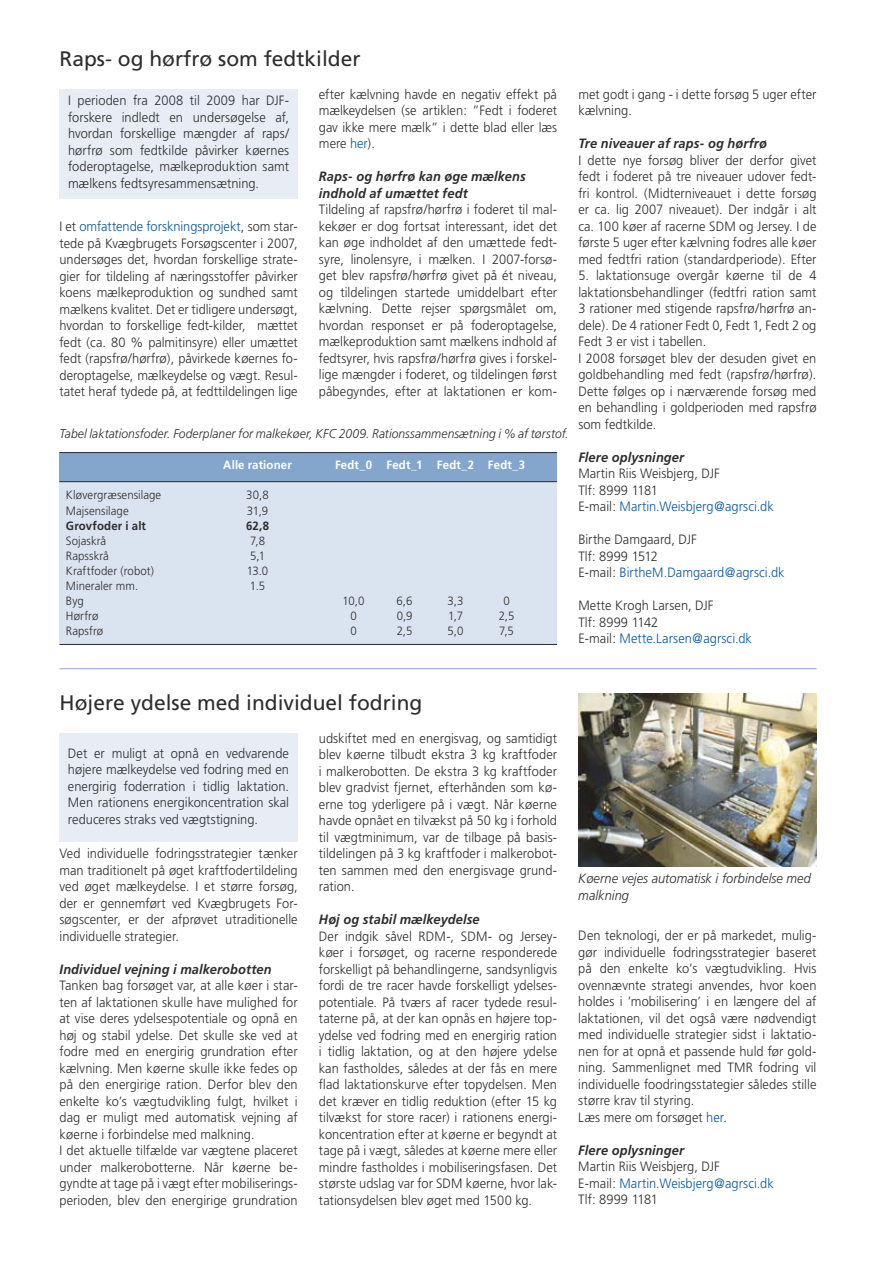
<style>
.page{position:relative;width:893px;height:1263px;background:#fff}
.page>*{position:absolute;margin:0;border:0;box-sizing:border-box;transform-origin:0 0}
.t1{font:21px "Frutiger";color:#2d2d2d}
.t2{font:300 13.5px/16.5px "Frutiger";letter-spacing:.005em;color:#2d2d2d;text-align:justify;scale:.95 1}
.t3{font:italic 700 13.5px/16.5px "Frutiger";letter-spacing:.01em;color:#2d2d2d;scale:.95 1}
.t4{font:italic 300 13.5px/16.5px "Frutiger";color:#2d2d2d;scale:.95 1}
.t5{font:italic 300 12.75px "Frutiger";letter-spacing:.005em;color:#2d2d2d;scale:.95 1}
.t6{font:300 12px "Frutiger";letter-spacing:.005em;color:#2d2d2d;scale:.95 1}
.t7{font:700 12px "Frutiger";letter-spacing:.015em;color:#fff;scale:.95 1}
.t8{font:700 12px "Frutiger";letter-spacing:.015em;color:#2d2d2d;scale:.95 1}
.s1{color:#09599c}
</style>
<div class="page">
<div style="left:60px;top:89px;width:238px;height:109px;background:#e7ecf5"></div>
<hr style="left:60px;top:668px;width:756px;height:1px;background:#84a6cd">
<div style="left:60px;top:479px;width:497px;height:165px;background:#dae3f0"></div>
<div style="left:60px;top:452px;width:497px;height:30px;background:#84a6cd"></div>
<hr style="left:60px;top:452px;width:497px;height:1px;background:#2d2d2d">
<hr style="left:60px;top:481px;width:497px;height:1px;background:#2d2d2d">
<hr style="left:60px;top:644px;width:497px;height:1px;background:#2d2d2d">
<div style="left:59px;top:733px;width:239px;height:109px;background:#e7ecf5"></div>
<img style="left:579px;top:693px;width:238px;height:173px">
<h1 class="t1" style="left:60px;top:46px;width:303px">Raps- og hørfrø som fedtkilder</h1>
<p class="t2" style="left:68px;top:92px;width:234px">I perioden fra 2008 til 2009 har DJF&shy;forskere indledt en undersøgelse af, hvordan forskellige mængder af raps/ hørfrø som fedtkilde påvirker køernes foderoptagelse, mælkeproduktion samt mælkens fedtsyresammensætning.</p>
<p class="t2" style="left:60px;top:218px;width:252px">I et <span class="s1">omfattende forskningsprojekt</span>, som star&shy;tede på Kvægbrugets Forsøgscenter i 2007, undersøges det, hvordan forskellige strate&shy;gier for tildeling af næringsstoffer påvirker koens mælkeproduktion og sundhed samt mælkens kvalitet. Det er tidligere undersøgt, hvordan to forskellige fedt-kilder, mættet fedt (ca. 80 % palmitinsyre) eller umættet fedt (rapsfrø/hørfrø), påvirkede køernes fo&shy;deroptagelse, mælkeydelse og vægt. Resul&shy;tatet heraf tydede på, at fedttildelingen lige</p>
<p class="t2" style="left:319px;top:86px;width:252px">efter kælvning havde en negativ effekt på mælkeydelsen (se artiklen: ”Fedt i foderet gav ikke mere mælk” i dette blad eller læs mere <span class="s1">her</span>).</p>
<p class="t3" style="left:319px;top:168px;width:219px">Raps- og hørfrø kan øge mælkens indhold af umættet fedt</p>
<p class="t2" style="left:319px;top:202px;width:252px">Tildeling af rapsfrø/hørfrø i foderet til mal&shy;kekøer er dog fortsat interessant, idet det kan øge indholdet af den umættede fedt&shy;syre, linolensyre, i mælken. I 2007-forsø&shy;get blev rapsfrø/hørfrø givet på ét niveau, og tildelingen startede umiddelbart efter kælvning. Dette rejser spørgsmålet om, hvordan responset er på foderoptagelse, mælkeproduktion samt mælkens indhold af fedtsyrer, hvis rapsfrø/hørfrø gives i forskel&shy;lige mængder i foderet, og tildelingen først påbegyndes, efter at laktationen er kom-</p>
<p class="t5" style="left:60px;top:426px;width:537px">Tabel laktationsfoder. Foderplaner for malkekøer, KFC 2009. Rationssammensætning i % af tørstof.</p>
<p class="t7" style="left:223px;top:458px;width:74px">Alle rationer</p>
<p class="t7" style="left:335px;top:458px;width:202px">Fedt_0 Fedt_1 Fedt_2 Fedt_3</p>
<p class="t6" style="left:66px;top:489px;width:102px">Kløvergræsensilage</p>
<p class="t6" style="left:246px;top:489px;width:25px">30,8</p>
<p class="t6" style="left:66px;top:504px;width:68px">Majsensilage</p>
<p class="t6" style="left:247px;top:504px;width:24px">31,9</p>
<p class="t8" style="left:66px;top:518px;width:86px">Grovfoder i alt</p>
<p class="t8" style="left:246px;top:518px;width:26px">62,8</p>
<p class="t6" style="left:66px;top:534px;width:44px">Sojaskrå</p>
<p class="t6" style="left:250px;top:534px;width:17px">7,8</p>
<p class="t6" style="left:66px;top:549px;width:47px">Rapsskrå</p>
<p class="t6" style="left:250px;top:549px;width:17px">5,1</p>
<p class="t6" style="left:66px;top:564px;width:94px">Kraftfoder (robot)</p>
<p class="t6" style="left:247px;top:564px;width:24px">13.0</p>
<p class="t6" style="left:66px;top:579px;width:78px">Mineraler mm.</p>
<p class="t6" style="left:250px;top:579px;width:18px">1.5</p>
<p class="t6" style="left:66px;top:594px;width:20px">Byg</p>
<p class="t6" style="left:343px;top:594px;width:25px">10,0</p>
<p class="t6" style="left:397px;top:594px;width:18px">6,6</p>
<p class="t6" style="left:448px;top:594px;width:18px">3,3</p>
<p class="t6" style="left:503px;top:594px;width:8px">0</p>
<p class="t6" style="left:66px;top:609px;width:36px">Hørfrø</p>
<p class="t6" style="left:350px;top:609px;width:8px">0</p>
<p class="t6" style="left:397px;top:609px;width:18px">0,9</p>
<p class="t6" style="left:448px;top:609px;width:17px">1,7</p>
<p class="t6" style="left:499px;top:609px;width:18px">2,5</p>
<p class="t6" style="left:66px;top:624px;width:41px">Rapsfrø</p>
<p class="t6" style="left:350px;top:624px;width:8px">0</p>
<p class="t6" style="left:397px;top:624px;width:18px">2,5</p>
<p class="t6" style="left:448px;top:624px;width:18px">5,0</p>
<p class="t6" style="left:499px;top:624px;width:17px">7,5</p>
<p class="t2" style="left:578px;top:86px;width:252px">met godt i gang - i dette forsøg 5 uger efter kælvning.</p>
<p class="t3" style="left:578px;top:135px;width:200px">Tre niveauer af raps- og hørfrø</p>
<p class="t2" style="left:578px;top:152px;width:252px">I dette nye forsøg bliver der derfor givet fedt i foderet på tre niveauer udover fedt&shy;fri kontrol. (Midterniveauet i dette forsøg er ca. lig 2007 niveauet). Der indgår i alt ca. 100 køer af racerne SDM og Jersey. I de første 5 uger efter kælvning fodres alle køer med fedtfri ration (standardperiode). Efter</p>
<p class="t2" style="left:578px;top:267px;width:252px;text-align:left">5. laktationsuge overgår køerne til de 4 laktationsbehandlinger (fedtfri ration samt 3 rationer med stigende rapsfrø/hørfrø an&shy;dele). De 4 rationer Fedt 0, Fedt 1, Fedt 2 og Fedt 3 er vist i tabellen.<br>I 2008 forsøget blev der desuden givet en goldbehandling med fedt (rapsfrø/hørfrø).<br>Dette følges op i nærværende forsøg med en behandling i goldperioden med rapsfrø som fedtkilde.</p>
<p class="t3" style="left:578px;top:449px;width:113px">Flere oplysninger</p>
<p class="t2" style="left:578px;top:465px;width:207px;text-align:left">Martin Riis Weisbjerg, DJF<br>Tlf: 8999 1181<br>E-mail: <span class="s1">Martin.Weisbjerg@agrsci.dk</span></p>
<p class="t2" style="left:578px;top:531px;width:219px;text-align:left">Birthe Damgaard, DJF<br>Tlf: 8999 1512<br>E-mail: <span class="s1">BirtheM.Damgaard@agrsci.dk</span></p>
<p class="t2" style="left:578px;top:597px;width:184px;text-align:left">Mette Krogh Larsen, DJF<br>Tlf: 8999 1142<br>E-mail: <span class="s1">Mette.Larsen@agrsci.dk</span></p>
<h1 class="t1" style="left:60px;top:690px;width:364px">Højere ydelse med individuel fodring</h1>
<p class="t2" style="left:68px;top:744px;width:234px">Det er muligt at opnå en vedvarende højere mælkeydelse ved fodring med en energirig foderration i tidlig laktation.<br>Men rationens energikoncentration skal reduceres straks ved vægtstigning.</p>
<p class="t2" style="left:60px;top:845px;width:252px">Ved individuelle fodringsstrategier tænker man traditionelt på øget kraftfodertildeling ved øget mælkeydelse. I et større forsøg, der er gennemført ved Kvægbrugets For&shy;søgscenter, er der afprøvet utraditionelle individuelle strategier.</p>
<p class="t3" style="left:60px;top:960px;width:225px">Individuel vejning i malkerobotten</p>
<p class="t2" style="left:60px;top:977px;width:252px;text-align:left">Tanken bag forsøget var, at alle køer i star&shy;ten af laktationen skulle have mulighed for at vise deres ydelsespotentiale og opnå en høj og stabil ydelse. Det skulle ske ved at fodre med en energirig grundration efter kælvning. Men køerne skulle ikke fedes op på den energirige ration. Derfor blev den enkelte ko’s vægtudvikling fulgt, hvilket i dag er muligt med automatisk vejning af køerne i forbindelse med malkning.<br>I det aktuelle tilfælde var vægtene placeret under malkerobotterne. Når køerne be&shy;gyndte at tage på i vægt efter mobiliserings&shy;perioden, blev den energirige grundration</p>
<p class="t2" style="left:319px;top:729px;width:252px">udskiftet med en energisvag, og samtidigt blev køerne tilbudt ekstra 3 kg kraftfoder i malkerobotten. De ekstra 3 kg kraftfoder blev gradvist fjernet, efterhånden som kø&shy;erne tog yderligere på i vægt. Når køerne havde opnået en tilvækst på 50 kg i forhold til vægtminimum, var de tilbage på basis&shy;tildelingen på 3 kg kraftfoder i malkerobot&shy;ten sammen med den energisvage grund&shy;ration.</p>
<p class="t3" style="left:319px;top:911px;width:171px">Høj og stabil mælkeydelse</p>
<p class="t2" style="left:319px;top:927px;width:252px">Der indgik såvel RDM-, SDM- og Jersey&shy;køer i forsøget, og racerne responderede forskelligt på behandlingerne, sandsynligvis fordi de tre racer havde forskelligt ydelses&shy;potentiale. På tværs af racer tydede resul&shy;taterne på, at der kan opnås en højere top&shy;ydelse ved fodring med en energirig ration i tidlig laktation, og at den højere ydelse kan fastholdes, således at der fås en mere flad laktationskurve efter topydelsen. Men det kræver en tidlig reduktion (efter 15 kg tilvækst for store racer) i rationens energi&shy;koncentration efter at køerne er begyndt at tage på i vægt, således at køerne mere eller mindre fastholdes i mobiliseringsfasen. Det største udslag var for SDM køerne, hvor lak&shy;tationsydelsen blev øget med 1500 kg.</p>
<p class="t2" style="left:578px;top:927px;width:252px;text-align:left">Den teknologi, der er på markedet, mulig&shy;gør individuelle fodringsstrategier baseret på den enkelte ko’s vægtudvikling. Hvis ovennævnte strategi anvendes, hvor koen holdes i ’mobilisering’ i en længere del af laktationen, vil det også være nødvendigt med individuelle strategier sidst i laktatio&shy;nen for at opnå et passende huld før gold&shy;ning. Sammenlignet med TMR fodring vil individuelle foodringsstategier således stille større krav til styring.<br>Læs mere om forsøget <span class="s1">her</span>.</p>
<p class="t4" style="left:578px;top:870px;width:246px">Køerne vejes automatisk i forbindelse med malkning</p>
<p class="t3" style="left:578px;top:1142px;width:113px">Flere oplysninger</p>
<p class="t2" style="left:578px;top:1158px;width:207px;text-align:left">Martin Riis Weisbjerg, DJF<br>E-mail: <span class="s1">Martin.Weisbjerg@agrsci.dk<br></span>Tlf: 8999 1181</p>
</div>
